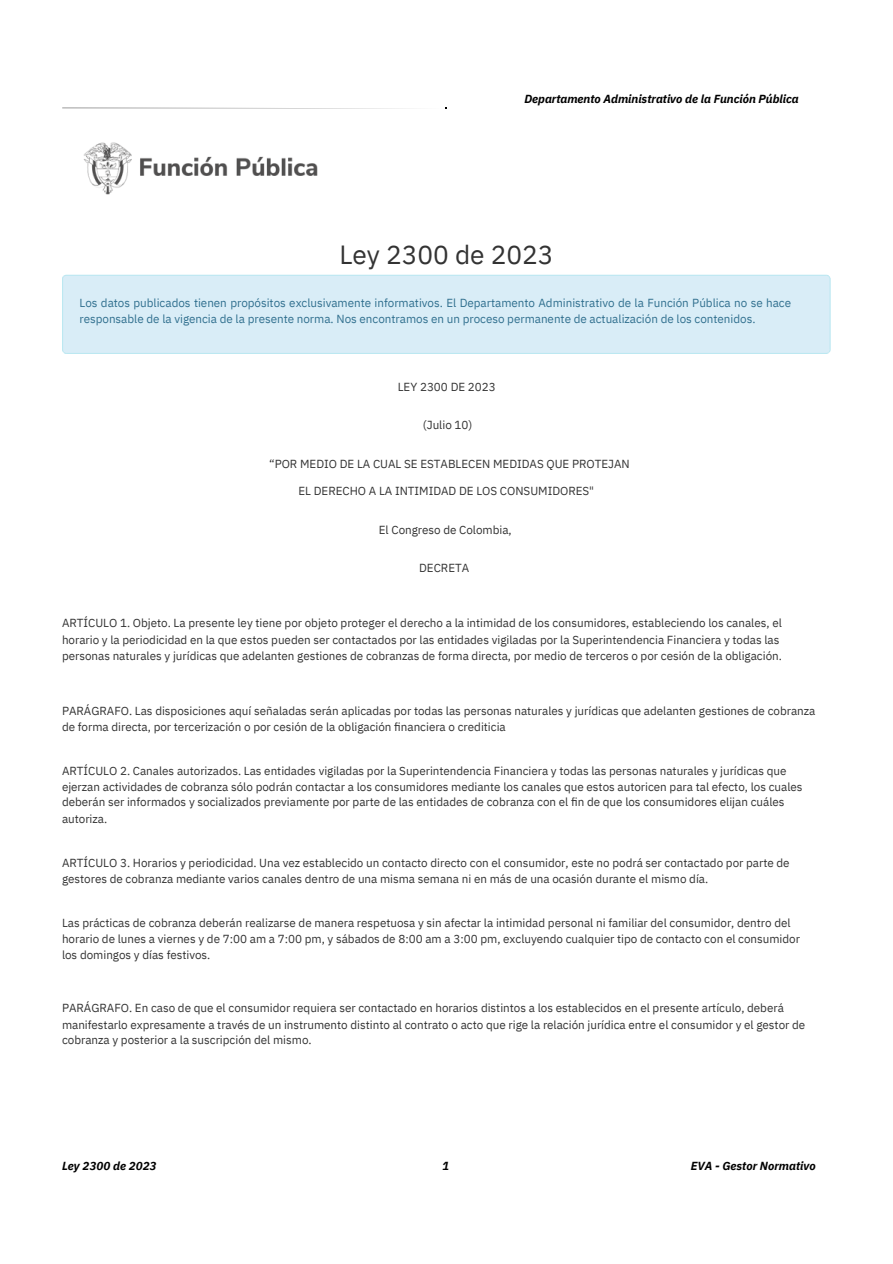
<style>
.page{position:relative;width:893px;height:1264px;background:#fff}
.page>*{position:absolute;margin:0;border:0;box-sizing:border-box;transform-origin:0 0}
.t1{font:26.25px "IBM Plex Sans";color:#333}
.t2{font:11.7px "IBM Plex Sans";color:#333}
.t3{font:11.7px/16.4px "IBM Plex Sans";color:#31708f}
.t4{font:italic 700 11.7px "IBM Plex Sans";color:#000}
</style>
<div class="page">
<hr style="left:62px;top:108px;width:384px;height:1px;background:#000">
<hr style="left:446px;top:108px;width:384px;height:1px;background:#000">
<hr style="left:62px;top:1154px;width:256px;height:1px;background:#000">
<hr style="left:319px;top:1154px;width:253px;height:1px;background:#000">
<hr style="left:572px;top:1154px;width:258px;height:1px;background:#000">
<img style="left:83px;top:142px;width:235px;height:53px">
<div style="left:62px;top:275px;width:768px;height:79px;background:#d9edf7"></div>
<p class="t4" style="left:524px;top:91px;width:276px">Departamento Administrativo de la Función Pública</p>
<p class="t1" style="left:339px;top:237px;width:216px">Ley 2300 de 2023</p>
<p class="t3" style="left:79px;top:294px;width:713px">Los datos publicados tienen propósitos exclusivamente informativos. El Departamento Administrativo de la Función Pública no se hace responsable de la vigencia de la presente norma. Nos encontramos en un proceso permanente de actualización de los contenidos.</p>
<p class="t2" style="left:398px;top:379px;width:99px">LEY 2300 DE 2023</p>
<p class="t2" style="left:423px;top:417px;width:51px">(Julio 10)</p>
<p class="t2" style="left:269px;top:455px;width:362px">“POR MEDIO DE LA CUAL SE ESTABLECEN MEDIDAS QUE PROTEJAN</p>
<p class="t2" style="left:298px;top:483px;width:297px">EL DERECHO A LA INTIMIDAD DE LOS CONSUMIDORES"</p>
<p class="t2" style="left:379px;top:522px;width:134px">El Congreso de Colombia,</p>
<p class="t2" style="left:419px;top:560px;width:52px">DECRETA</p>
<p class="t2" style="left:62px;top:615px;width:721px">ARTÍCULO 1. Objeto. La presente ley tiene por objeto proteger el derecho a la intimidad de los consumidores, estableciendo los canales, el</p>
<p class="t2" style="left:62px;top:631px;width:719px">horario y la periodicidad en la que estos pueden ser contactados por las entidades vigiladas por la Superintendencia Financiera y todas las</p>
<p class="t2" style="left:62px;top:648px;width:721px">personas naturales y jurídicas que adelanten gestiones de cobranzas de forma directa, por medio de terceros o por cesión de la obligación.</p>
<p class="t2" style="left:62px;top:702px;width:755px">PARÁGRAFO. Las disposiciones aquí señaladas serán aplicadas por todas las personas naturales y jurídicas que adelanten gestiones de cobranza</p>
<p class="t2" style="left:62px;top:719px;width:445px">de forma directa, por tercerización o por cesión de la obligación financiera o crediticia</p>
<p class="t2" style="left:62px;top:762px;width:726px">ARTÍCULO 2. Canales autorizados. Las entidades vigiladas por la Superintendencia Financiera y todas las personas naturales y jurídicas que</p>
<p class="t2" style="left:62px;top:779px;width:742px">ejerzan actividades de cobranza sólo podrán contactar a los consumidores mediante los canales que estos autoricen para tal efecto, los cuales</p>
<p class="t2" style="left:62px;top:794px;width:724px">deberán ser informados y socializados previamente por parte de las entidades de cobranza con el fin de que los consumidores elijan cuáles</p>
<p class="t2" style="left:62px;top:810px;width:47px">autoriza.</p>
<p class="t2" style="left:62px;top:854px;width:729px">ARTÍCULO 3. Horarios y periodicidad. Una vez establecido un contacto directo con el consumidor, este no podrá ser contactado por parte de</p>
<p class="t2" style="left:62px;top:871px;width:647px">gestores de cobranza mediante varios canales dentro de una misma semana ni en más de una ocasión durante el mismo día.</p>
<p class="t2" style="left:62px;top:914px;width:730px">Las prácticas de cobranza deberán realizarse de manera respetuosa y sin afectar la intimidad personal ni familiar del consumidor, dentro del</p>
<p class="t2" style="left:62px;top:931px;width:739px">horario de lunes a viernes y de 7:00 am a 7:00 pm, y sábados de 8:00 am a 3:00 pm, excluyendo cualquier tipo de contacto con el consumidor</p>
<p class="t2" style="left:62px;top:946px;width:150px">los domingos y días festivos.</p>
<p class="t2" style="left:62px;top:1000px;width:723px">PARÁGRAFO. En caso de que el consumidor requiera ser contactado en horarios distintos a los establecidos en el presente artículo, deberá</p>
<p class="t2" style="left:62px;top:1016px;width:744px">manifestarlo expresamente a través de un instrumento distinto al contrato o acto que rige la relación jurídica entre el consumidor y el gestor de</p>
<p class="t2" style="left:62px;top:1031px;width:251px">cobranza y posterior a la suscripción del mismo.</p>
<p class="t4" style="left:62px;top:1158px;width:96px">Ley 2300 de 2023</p>
<p class="t4" style="left:442px;top:1158px;width:8px">1</p>
<p class="t4" style="left:690px;top:1158px;width:126px">EVA - Gestor Normativo</p>
</div>
